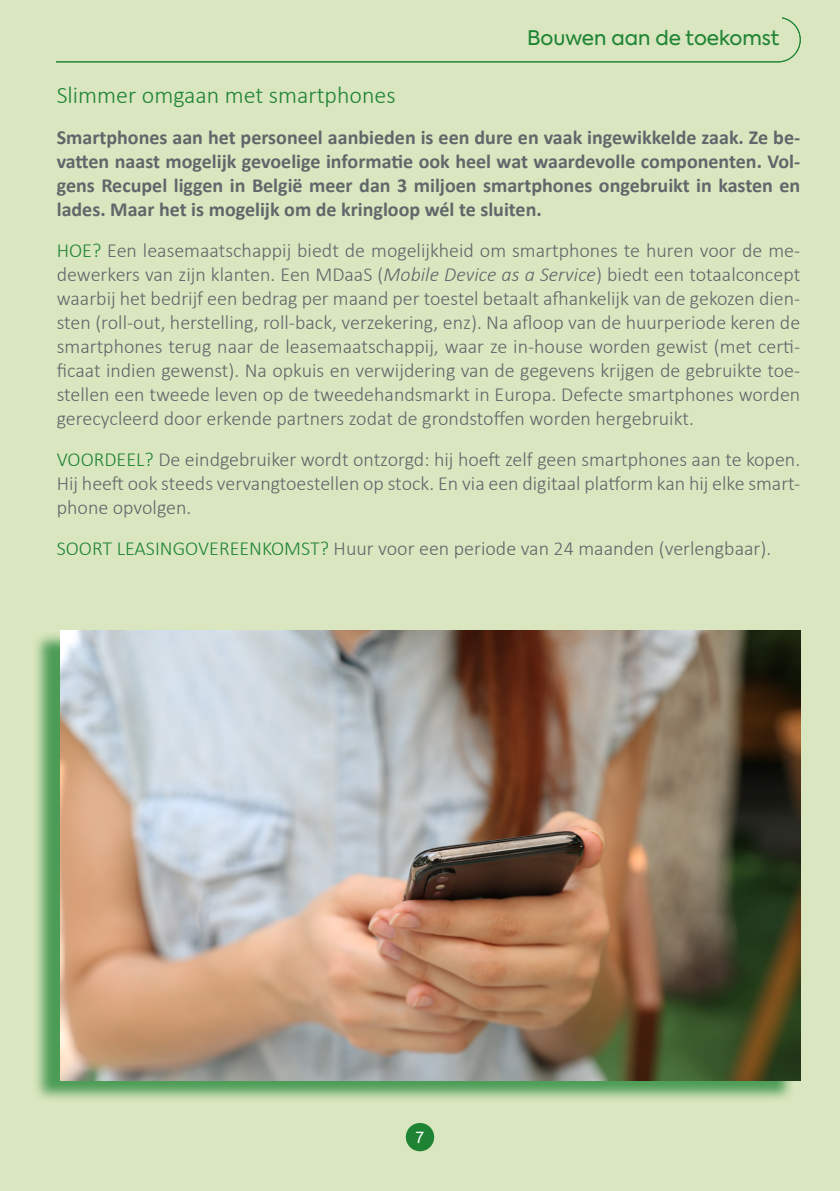
<style>
.page{position:relative;width:840px;height:1191px;background:#fff}
.page>*{position:absolute;margin:0;border:0;box-sizing:border-box;transform-origin:0 0}
.t1{font:300 24px "Calibri";color:#1e8434}
.t2{font:300 20px/24px "Calibri";color:#5f676b;text-align:justify}
.t3{font:700 20px/24px "Calibri";color:#5f676b;text-align:justify}
.t4{font:20px "Axiforma";color:#1e8434}
.t5{font:16px "Arial";color:#fff}
.s1{color:#1e8434}
.s2{font-style:italic}
</style>
<div class="page">
<div style="left:0;top:0;width:839px;height:1191px;background:#dae6bf"></div>
<div style="left:406px;top:1124px;width:27px;height:26px;background:#1e8434;border-radius:50%"></div>
<div style="left:405px;top:1123px;width:29px;height:28px;border:2px solid #1e8434;border-radius:50%"></div>
<svg style="left:56px;top:17px;width:744px;height:45px"></svg>
<div style="left:33px;top:631px;width:761px;height:472px;background:#1e8434;opacity:.75"></div>
<img style="left:60px;top:631px;width:739px;height:449px">
<div style="left:0;top:0;width:780px;height:23px;background:#dae6bf"></div>
<p class="t4" style="left:526px;top:25px;width:254px">Bouwen aan de toekomst</p>
<p class="t1" style="left:57px;top:80px;width:340px">Slimmer omgaan met smartphones</p>
<p class="t3" style="left:57px;top:125px;width:744px">Smartphones aan het personeel aanbieden is een dure en vaak ingewikkelde zaak. Ze be&shy;vatten naast mogelijk gevoelige informatie ook heel wat waardevolle componenten. Vol&shy;gens Recupel liggen in België meer dan 3 miljoen smartphones ongebruikt in kasten en lades. Maar het is mogelijk om de kringloop wél te sluiten.</p>
<p class="t2" style="left:57px;top:238px;width:744px"><span class="s1">HOE?</span> Een leasemaatschappij biedt de mogelijkheid om smartphones te huren voor de me&shy;dewerkers van zijn klanten. Een MDaaS (<span class="s2">Mobile Device as a Service</span>) biedt een totaalconcept waarbij het bedrijf een bedrag per maand per toestel betaalt afhankelijk van de gekozen dien&shy;sten (roll-out, herstelling, roll-back, verzekering, enz). Na afloop van de huurperiode keren de smartphones terug naar de leasemaatschappij, waar ze in-house worden gewist (met certi&shy;ficaat indien gewenst). Na opkuis en verwijdering van de gegevens krijgen de gebruikte toe&shy;stellen een tweede leven op de tweedehandsmarkt in Europa. Defecte smartphones worden gerecycleerd door erkende partners zodat de grondstoffen worden hergebruikt.</p>
<p class="t2" style="left:57px;top:447px;width:744px"><span class="s1">VOORDEEL?</span> De eindgebruiker wordt ontzorgd: hij hoeft zelf geen smartphones aan te kopen.<br>Hij heeft ook steeds vervangtoestellen op stock. En via een digitaal platform kan hij elke smart&shy;phone opvolgen.</p>
<p class="t2" style="left:57px;top:536px;width:715px"><span class="s1">SOORT LEASINGOVEREENKOMST?</span> Huur voor een periode van 24 maanden (verlengbaar).</p>
<p class="t5" style="left:415px;top:1126px;width:10px">7</p>
</div>
